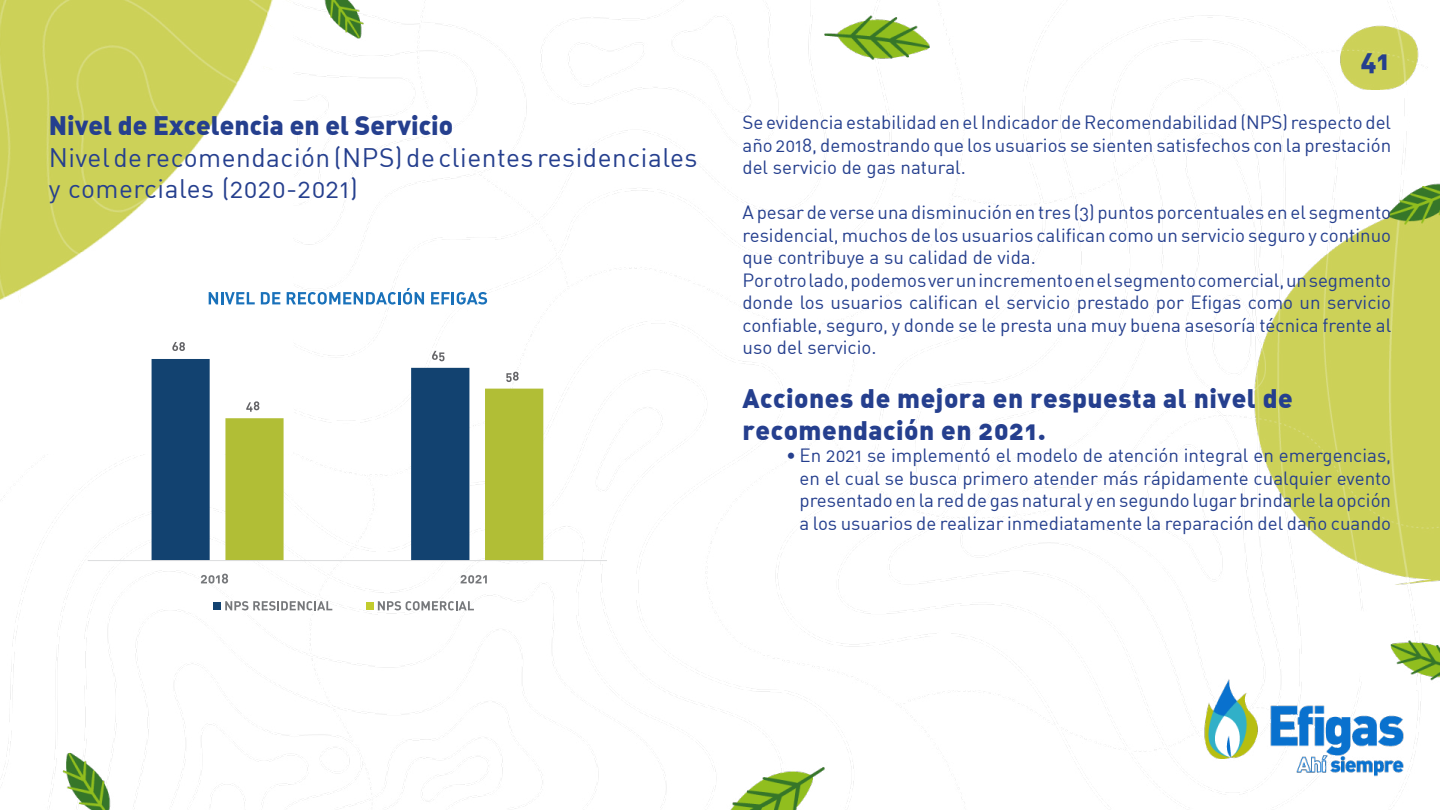
<style>
.page{position:relative;width:1440px;height:810px;background:#fff}
.page>*{position:absolute;margin:0;border:0;box-sizing:border-box;transform-origin:0 0}
.t1{font:26.25px/31.5px "DIN Regular Alternate";letter-spacing:.02em;color:#253f8e}
.t2{font:26.25px/31.5px "DIN Black Alternate";letter-spacing:.02em;color:#253f8e}
.t3{font:26.25px "DIN Black Alternate";color:#253f8e}
.t4{font:18.75px/22.5px "DIN Regular Alternate";color:#253f8e;text-align:justify}
</style>
<div class="page">
<img style="left:0;top:0;width:1440px;height:810px">
<svg style="left:152px;top:359px;width:317px;height:201px;fill:#124270"></svg>
<svg style="left:225px;top:389px;width:318px;height:171px"></svg>
<hr style="left:88px;top:560px;width:519px;height:1px;background:#dcdddf">
<svg style="left:172px;top:342px;width:13px;height:9px"></svg>
<svg style="left:432px;top:351px;width:13px;height:10px"></svg>
<svg style="left:246px;top:401px;width:13px;height:11px"></svg>
<svg style="left:506px;top:372px;width:13px;height:10px"></svg>
<svg style="left:201px;top:574px;width:27px;height:10px"></svg>
<svg style="left:461px;top:575px;width:26px;height:9px"></svg>
<svg style="left:209px;top:292px;width:46px;height:12px"></svg>
<svg style="left:261px;top:292px;width:19px;height:12px"></svg>
<svg style="left:287px;top:288px;width:137px;height:17px"></svg>
<svg style="left:431px;top:292px;width:56px;height:13px"></svg>
<div style="left:214px;top:602px;width:7px;height:7px;background:#124270"></div>
<svg style="left:225px;top:601px;width:107px;height:9px"></svg>
<div style="left:367px;top:602px;width:7px;height:7px;background:#c2cc2e"></div>
<svg style="left:378px;top:601px;width:96px;height:9px"></svg>
<h1 class="t3" style="left:49px;top:108px;width:406px">Nivel de Excelencia en el Servicio</h1>
<h1 class="t1" style="left:49px;top:141px;width:650px">Nivel de recomendación (NPS) de clientes residenciales y comerciales (2020-2021)</h1>
<h1 class="t2" style="left:1360px;top:44px;width:30px">41</h1>
<p class="t4" style="left:742px;top:111px;width:650px">Se evidencia estabilidad en el Indicador de Recomendabilidad (NPS) respecto del año 2018, demostrando que los usuarios se sienten satisfechos con la prestación del servicio de gas natural.</p>
<p class="t4" style="left:742px;top:201px;width:650px;text-align:left">A pesar de verse una disminución en tres (3) puntos porcentuales en el segmento residencial, muchos de los usuarios califican como un servicio seguro y continuo que contribuye a su calidad de vida.<br>Por otro lado, podemos ver un incremento en el segmento comercial, un segmento donde los usuarios califican el servicio prestado por Efigas como un servicio confiable, seguro, y donde se le presta una muy buena asesoría técnica frente al uso del servicio.</p>
<h1 class="t2" style="left:742px;top:382px;width:552px">Acciones de mejora en respuesta al nivel de recomendación en 2021.</h1>
<p class="t4" style="left:800px;top:444px;width:593px;text-indent:-14px">• En 2021 se implementó el modelo de atención integral en emergencias, en el cual se busca primero atender más rápidamente cualquier evento presentado en la red de gas natural y en segundo lugar brindarle la opción a los usuarios de realizar inmediatamente la reparación del daño cuando</p>
</div>
